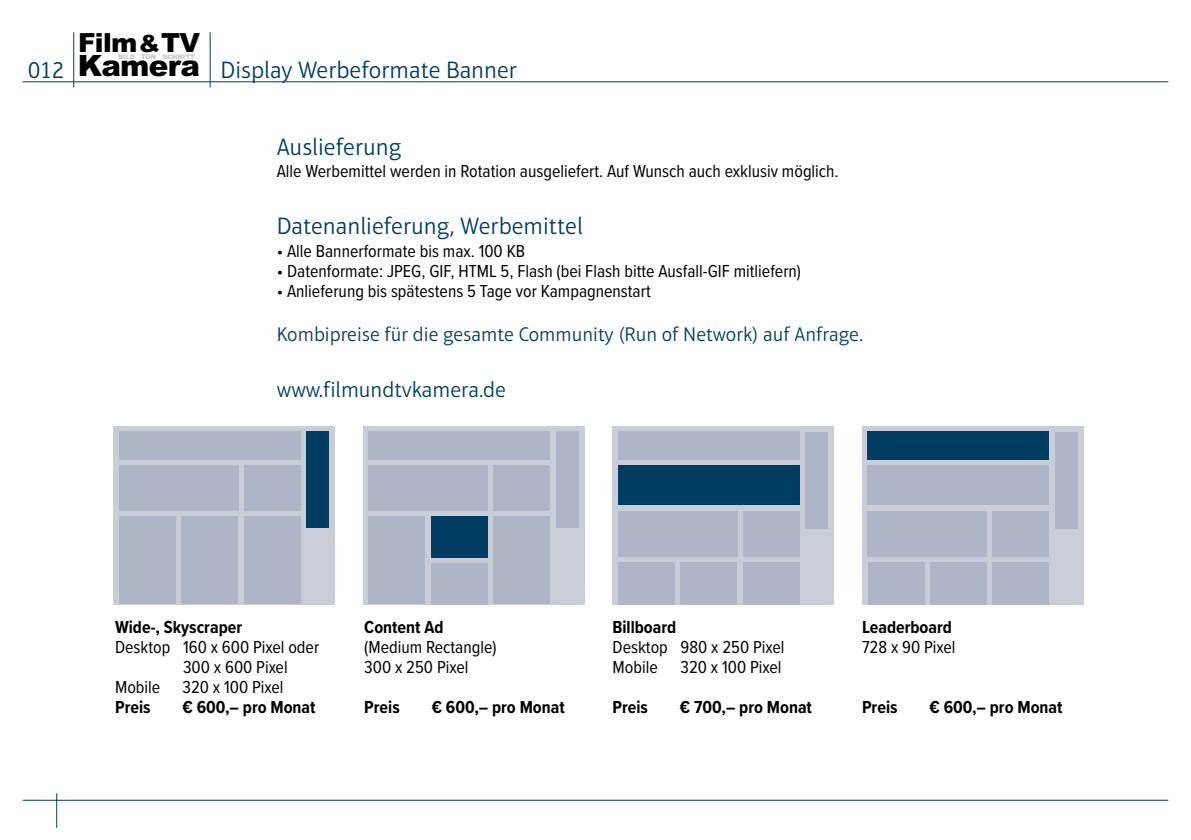
<style>
.page{position:relative;width:1191px;height:840px;background:#fff}
.page>*{position:absolute;margin:0;border:0;box-sizing:border-box;transform-origin:0 0}
.t1{font:900 29.4px "Arial";letter-spacing:-.025em;color:#000}
.t2{font:900 26.4px "Arial";letter-spacing:-.025em;color:#000}
.t3{font:300 24px "Aptifer Sans LT Pro";color:#003d62}
.t4{font:300 22px "Aptifer Sans LT Pro";color:#003d62}
.t5{font:300 20px "Aptifer Sans LT Pro";color:#003d62}
.t6{font:18px/20px "Proxima Nova Cond";color:#000}
.t7{font:700 18px "Proxima Nova Cond";color:#000}
.t8{font:900 6.4px "Arial";color:#c6c7c8}
.s1{font-size:23.8px}
</style>
<div class="page">
<div style="left:363px;top:425px;width:221px;height:179px;background:#c9cdd8"></div>
<div style="left:369px;top:516px;width:56px;height:88px;background:#aeb5c6"></div>
<div style="left:431px;top:516px;width:57px;height:41px;background:#003d62"></div>
<div style="left:493px;top:516px;width:57px;height:88px;background:#aeb5c6"></div>
<div style="left:369px;top:465px;width:119px;height:45px;background:#aeb5c6"></div>
<div style="left:493px;top:465px;width:57px;height:45px;background:#aeb5c6"></div>
<div style="left:369px;top:431px;width:181px;height:28px;background:#aeb5c6"></div>
<div style="left:556px;top:431px;width:22px;height:96px;background:#aeb5c6"></div>
<div style="left:431px;top:563px;width:57px;height:41px;background:#aeb5c6"></div>
<hr style="left:73px;top:32px;width:1px;height:55px;background:#003d62">
<hr style="left:210px;top:32px;width:1px;height:55px;background:#003d62">
<hr style="left:23px;top:81px;width:1145px;height:1px;background:#003d62">
<hr style="left:56px;top:792px;width:1px;height:35px;background:#003d62">
<hr style="left:23px;top:799px;width:1145px;height:1px;background:#003d62">
<div style="left:113px;top:425px;width:221px;height:179px;background:#c9cdd8"></div>
<div style="left:119px;top:465px;width:119px;height:45px;background:#aeb5c6"></div>
<div style="left:244px;top:465px;width:56px;height:45px;background:#aeb5c6"></div>
<div style="left:119px;top:516px;width:57px;height:88px;background:#aeb5c6"></div>
<div style="left:181px;top:516px;width:57px;height:88px;background:#aeb5c6"></div>
<div style="left:244px;top:516px;width:56px;height:88px;background:#aeb5c6"></div>
<div style="left:119px;top:431px;width:181px;height:28px;background:#aeb5c6"></div>
<div style="left:306px;top:431px;width:23px;height:96px;background:#003d62"></div>
<div style="left:612px;top:425px;width:221px;height:179px;background:#c9cdd8"></div>
<div style="left:618px;top:561px;width:57px;height:43px;background:#aeb5c6"></div>
<div style="left:680px;top:561px;width:57px;height:43px;background:#aeb5c6"></div>
<div style="left:743px;top:561px;width:56px;height:43px;background:#aeb5c6"></div>
<div style="left:618px;top:510px;width:119px;height:46px;background:#aeb5c6"></div>
<div style="left:743px;top:510px;width:56px;height:46px;background:#aeb5c6"></div>
<div style="left:618px;top:431px;width:181px;height:28px;background:#aeb5c6"></div>
<div style="left:618px;top:465px;width:181px;height:40px;background:#003d62"></div>
<div style="left:805px;top:432px;width:23px;height:96px;background:#aeb5c6"></div>
<div style="left:862px;top:425px;width:221px;height:179px;background:#c9cdd8"></div>
<div style="left:867px;top:561px;width:57px;height:43px;background:#aeb5c6"></div>
<div style="left:930px;top:561px;width:56px;height:43px;background:#aeb5c6"></div>
<div style="left:992px;top:561px;width:57px;height:43px;background:#aeb5c6"></div>
<div style="left:867px;top:510px;width:119px;height:46px;background:#aeb5c6"></div>
<div style="left:992px;top:510px;width:57px;height:46px;background:#aeb5c6"></div>
<div style="left:867px;top:431px;width:182px;height:28px;background:#003d62"></div>
<div style="left:867px;top:465px;width:182px;height:40px;background:#aeb5c6"></div>
<div style="left:1054px;top:432px;width:23px;height:96px;background:#aeb5c6"></div>
<h3 class="t3" style="left:28px;top:60px;width:38px">012</h3>
<h2 class="t2" style="left:78px;top:28px;width:123px">Film<span class="s1">&amp;</span>TV</h2>
<h1 class="t1" style="left:78px;top:48px;width:124px">Kamera</h1>
<p class="t8" style="left:118px;top:53px;width:78px">BILD TON SCHNITT</p>
<h3 class="t3" style="left:221px;top:60px;width:298px">Display Werbeformate Banner</h3>
<h3 class="t3" style="left:277px;top:137px;width:126px">Auslieferung</h3>
<p class="t6" style="left:277px;top:161px;width:563px">Alle Werbemittel werden in Rotation ausgeliefert. Auf Wunsch auch exklusiv möglich.</p>
<h3 class="t3" style="left:277px;top:216px;width:308px">Datenanlieferung, Werbemittel</h3>
<p class="t6" style="left:277px;top:241px;width:250px">• Alle Bannerformate bis max. 100 KB</p>
<p class="t6" style="left:277px;top:261px;width:526px">• Datenformate: JPEG, GIF, HTML 5, Flash (bei Flash bitte Ausfall-GIF mitliefern)</p>
<p class="t6" style="left:277px;top:281px;width:375px">• Anlieferung bis spätestens 5 Tage vor Kampagnenstart</p>
<p class="t5" style="left:277px;top:326px;width:588px">Kombipreise für die gesamte Community (Run of Network) auf Anfrage.</p>
<p class="t4" style="left:277px;top:381px;width:231px">www.filmundtvkamera.de</p>
<p class="t7" style="left:115px;top:619px;width:129px">Wide-, Skyscraper</p>
<p class="t6" style="left:115px;top:637px;width:206px">Desktop 160 x 600 Pixel oder</p>
<p class="t6" style="left:183px;top:657px;width:106px">300 x 600 Pixel</p>
<p class="t6" style="left:115px;top:677px;width:170px">Mobile 320 x 100 Pixel</p>
<p class="t7" style="left:115px;top:699px;width:37px">Preis</p>
<p class="t7" style="left:182px;top:699px;width:135px">€ 600,– pro Monat</p>
<p class="t7" style="left:364px;top:619px;width:81px">Content Ad</p>
<p class="t6" style="left:364px;top:637px;width:134px">(Medium Rectangle)<br>300 x 250 Pixel</p>
<p class="t7" style="left:364px;top:699px;width:37px">Preis</p>
<p class="t7" style="left:432px;top:699px;width:135px">€ 600,– pro Monat</p>
<p class="t7" style="left:612px;top:619px;width:65px">Billboard</p>
<p class="t6" style="left:612px;top:637px;width:174px">Desktop 980 x 250 Pixel<br>Mobile</p>
<p class="t6" style="left:680px;top:657px;width:102px">320 x 100 Pixel</p>
<p class="t7" style="left:612px;top:699px;width:37px">Preis</p>
<p class="t7" style="left:680px;top:699px;width:133px">€ 700,– pro Monat</p>
<p class="t7" style="left:862px;top:619px;width:91px">Leaderboard</p>
<p class="t6" style="left:862px;top:637px;width:95px">728 x 90 Pixel</p>
<p class="t7" style="left:862px;top:699px;width:37px">Preis</p>
<p class="t7" style="left:929px;top:699px;width:135px">€ 600,– pro Monat</p>
</div>
